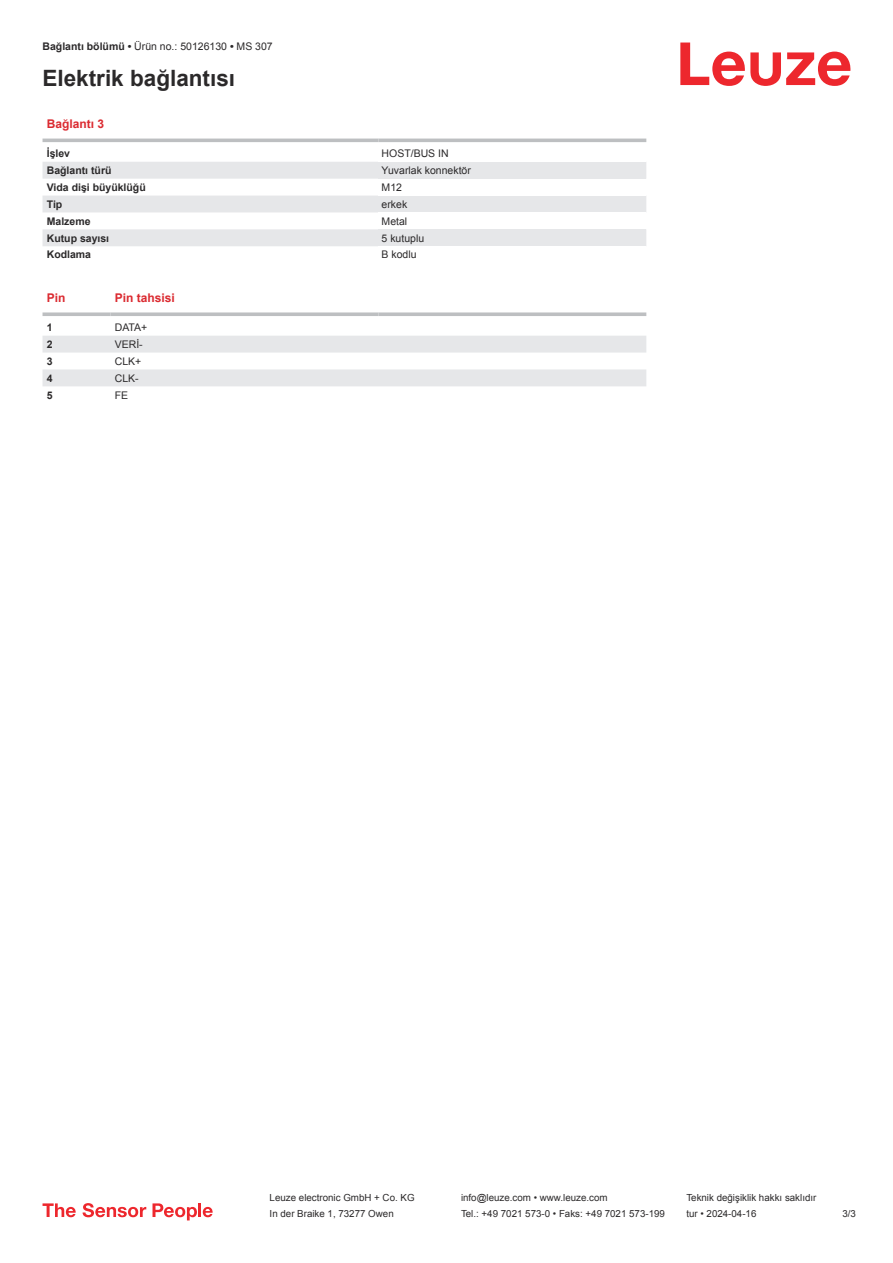
<style>
.page{position:relative;width:893px;height:1263px;background:#fff}
.page>*{position:absolute;margin:0;border:0;box-sizing:border-box;transform-origin:0 0}
.t1{font:700 22.5px "Arial";color:#2b292a}
.t2{font:700 12px "Arial";color:#db2a30}
.t3{font:10.5px "Arial";color:#2b292a}
.t4{font:700 10.5px "Arial";color:#2b292a}
.t5{font:9.75px "Arial";color:#2b292a}
.s1{font-weight:700}
</style>
<div class="page">
<svg style="left:680px;top:43px;width:170px;height:43px"></svg>
<svg style="left:43px;top:138px;width:603px;height:1px"></svg>
<svg style="left:43px;top:162px;width:335px;height:84px;fill:#e6e7e9"></svg>
<hr style="left:43px;top:139px;width:335px;height:3px;background:#bdbfc1">
<hr style="left:378px;top:139px;width:268px;height:3px;background:#bdbfc1">
<div style="left:378px;top:162px;width:268px;height:17px;background:#e6e7e9"></div>
<div style="left:378px;top:196px;width:268px;height:16px;background:#e6e7e9"></div>
<div style="left:378px;top:229px;width:268px;height:17px;background:#e6e7e9"></div>
<svg style="left:43px;top:336px;width:603px;height:50px"></svg>
<svg style="left:43px;top:312px;width:68px;height:4px"></svg>
<svg style="left:111px;top:312px;width:267px;height:4px"></svg>
<svg style="left:378px;top:312px;width:268px;height:4px"></svg>
<svg style="left:43px;top:1203px;width:33px;height:14px"></svg>
<svg style="left:83px;top:1203px;width:63px;height:14px"></svg>
<svg style="left:153px;top:1203px;width:44px;height:17px"></svg>
<hr style="left:198px;top:1203px;width:3px;height:14px;background:#ed272d">
<svg style="left:203px;top:1207px;width:10px;height:10px"></svg>
<p class="t3" style="left:43px;top:43px;width:232px"><span class="s1">Bağlantı bölümü •</span> Ürün no.: 50126130 <span class="s1">•</span> MS 307</p>
<h1 class="t1" style="left:43px;top:63px;width:194px">Elektrik bağlantısı</h1>
<p class="t2" style="left:47px;top:115px;width:59px">Bağlantı 3</p>
<p class="t4" style="left:47px;top:146px;width:25px">İşlev</p>
<p class="t3" style="left:382px;top:149px;width:69px">HOST/BUS IN</p>
<p class="t4" style="left:47px;top:163px;width:66px">Bağlantı türü</p>
<p class="t3" style="left:382px;top:163px;width:91px">Yuvarlak konnektör</p>
<p class="t4" style="left:47px;top:180px;width:101px">Vida dişi büyüklüğü</p>
<p class="t3" style="left:382px;top:183px;width:22px">M12</p>
<p class="t4" style="left:47px;top:200px;width:17px">Tip</p>
<p class="t3" style="left:382px;top:200px;width:27px">erkek</p>
<p class="t4" style="left:47px;top:214px;width:45px">Malzeme</p>
<p class="t3" style="left:382px;top:217px;width:27px">Metal</p>
<p class="t4" style="left:47px;top:230px;width:64px">Kutup sayısı</p>
<p class="t3" style="left:382px;top:234px;width:44px">5 kutuplu</p>
<p class="t4" style="left:47px;top:247px;width:46px">Kodlama</p>
<p class="t3" style="left:382px;top:251px;width:37px">B kodlu</p>
<p class="t2" style="left:47px;top:293px;width:20px">Pin</p>
<p class="t2" style="left:115px;top:289px;width:62px">Pin tahsisi</p>
<p class="t4" style="left:47px;top:320px;width:7px">1</p>
<p class="t3" style="left:115px;top:323px;width:34px">DATA+</p>
<p class="t4" style="left:47px;top:337px;width:7px">2</p>
<p class="t3" style="left:115px;top:337px;width:30px">VERİ-</p>
<p class="t4" style="left:47px;top:354px;width:7px">3</p>
<p class="t3" style="left:115px;top:357px;width:28px">CLK+</p>
<p class="t4" style="left:47px;top:374px;width:7px">4</p>
<p class="t3" style="left:115px;top:374px;width:25px">CLK-</p>
<p class="t4" style="left:47px;top:391px;width:7px">5</p>
<p class="t3" style="left:115px;top:391px;width:15px">FE</p>
<p class="t5" style="left:270px;top:1194px;width:146px">Leuze electronic GmbH + Co. KG</p>
<p class="t5" style="left:461px;top:1194px;width:148px">info@leuze.com • www.leuze.com</p>
<p class="t5" style="left:686px;top:1191px;width:132px">Teknik değişiklik hakkı saklıdır</p>
<p class="t5" style="left:270px;top:1210px;width:126px">In der Braike 1, 73277 Owen</p>
<p class="t5" style="left:461px;top:1207px;width:205px">Tel.: +49 7021 573-0 • Faks: +49 7021 573-199</p>
<p class="t5" style="left:686px;top:1210px;width:72px">tur • 2024-04-16</p>
<p class="t5" style="left:842px;top:1210px;width:15px">3 /3</p>
</div>
